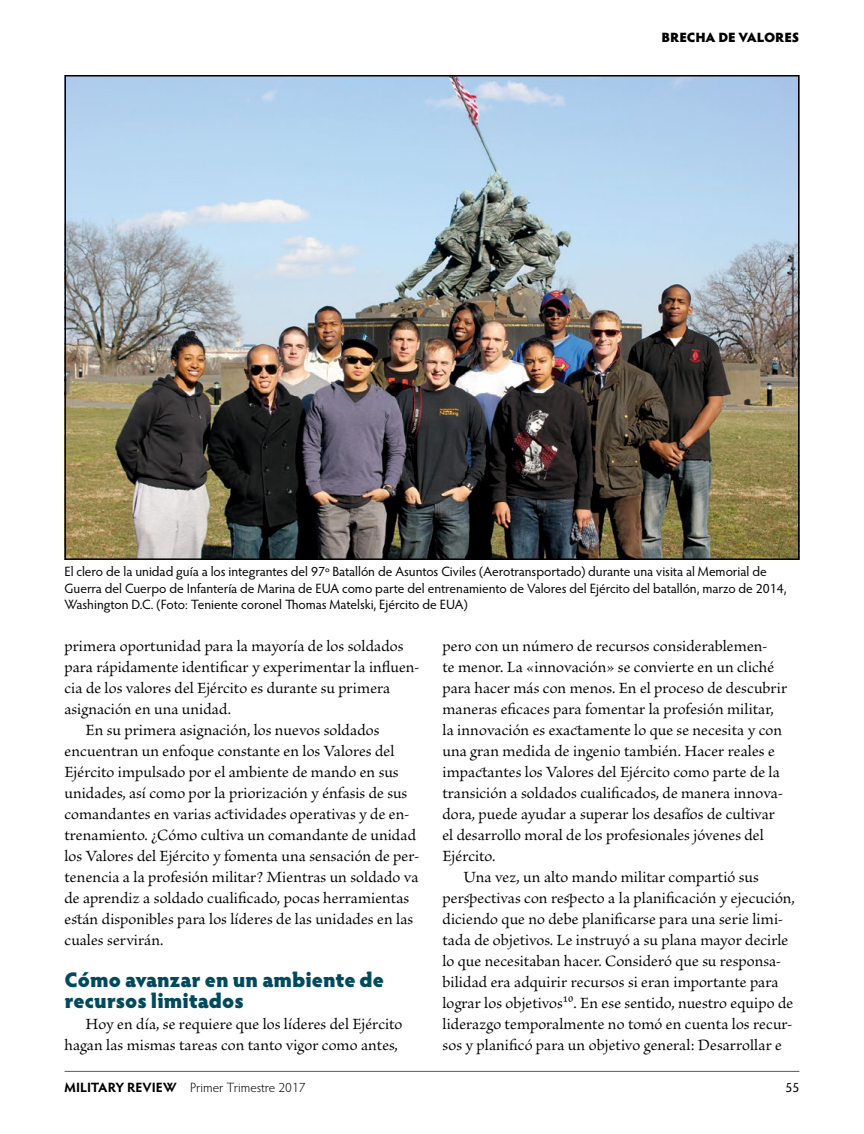
<style>
.page{position:relative;width:864px;height:1134px;background:#fff}
.page>*{position:absolute;margin:0;border:0;box-sizing:border-box;transform-origin:0 0}
.subhead{font:900 21px/21px "Hypatia Sans Pro";color:#004a5d}
.body{font:16.5px/21px "Brioso Pro";letter-spacing:.005em;color:#000}
.cutline{font:13.5px/16.5px "Hypatia Sans Pro";letter-spacing:-.005em;color:#000}
.t1{font:300 13.5px "Hypatia Sans Pro";letter-spacing:-.005em;color:#000}
.t2{font:900 13.5px "Hypatia Sans Pro";letter-spacing:-.01em;color:#000}
.s1{font-weight:700}
</style>
<div class="page">
<hr style="left:65px;top:1071px;width:734px;height:1px;background:#58595b">
<img style="left:67px;top:78px;width:730px;height:479px">
<div style="left:64px;top:75px;width:736px;height:485px;border:2px solid #000"></div>
<p class="t2" style="left:662px;top:27px;width:139px">BRECHA DE VALORES</p>
<p class="cutline" style="left:64px;top:563px;width:724px">El clero de la unidad guía a los integrantes del 97º Batallón de Asuntos Civiles (Aerotransportado) durante una visita al Memorial de<br>Guerra del Cuerpo de Infantería de Marina de EUA como parte del entrenamiento de Valores del Ejército del batallón, marzo de 2014,<br>Washington D.C. (Foto: Teniente coronel Thomas Matelski, Ejército de EUA)</p>
<p class="body" style="left:64px;top:636px;width:357px">primera oportunidad para la mayoría de los soldados para rápidamente identificar y experimentar la influen&shy;cia de los valores del Ejército es durante su primera asignación en una unidad.</p>
<p class="body" style="left:64px;top:720px;width:357px;text-indent:21px">En su primera asignación, los nuevos soldados encuentran un enfoque constante en los Valores del Ejército impulsado por el ambiente de mando en sus unidades, así como por la priorización y énfasis de sus comandantes en varias actividades operativas y de en&shy;trenamiento. ¿Cómo cultiva un comandante de unidad los Valores del Ejército y fomenta una sensación de per&shy;tenencia a la profesión militar? Mientras un soldado va de aprendiz a soldado cualificado, pocas herramientas están disponibles para los líderes de las unidades en las cuales servirán.</p>
<p class="subhead" style="left:64px;top:968px;width:321px">Cómo avanzar en un ambiente de recursos limitados</p>
<p class="body" style="left:64px;top:1014px;width:339px;text-align:right">Hoy en día, se requiere que los líderes del Ejército hagan las mismas tareas con tanto vigor como antes,</p>
<p class="body" style="left:442px;top:636px;width:346px">pero con un número de recursos considerablemen-<br>te menor. La «innovación» se convierte en un cliché para hacer más con menos. En el proceso de descubrir maneras eficaces para fomentar la profesión militar, la innovación es exactamente lo que se necesita y con una gran medida de ingenio también. Hacer reales e impactantes los Valores del Ejército como parte de la transición a soldados cualificados, de manera innova&shy;dora, puede ayudar a superar los desafíos de cultivar el desarrollo moral de los profesionales jóvenes del Ejército.</p>
<p class="body" style="left:442px;top:867px;width:354px;text-indent:21px">Una vez, un alto mando militar compartió sus perspectivas con respecto a la planificación y ejecución, diciendo que no debe planificarse para una serie limi&shy;tada de objetivos. Le instruyó a su plana mayor decirle lo que necesitaban hacer. Consideró que su responsa&shy;bilidad era adquirir recursos si eran importante para lograr los objetivos10. En ese sentido, nuestro equipo de liderazgo temporalmente no tomó en cuenta los recur&shy;sos y planificó para un objetivo general: Desarrollar e</p>
<p class="t1" style="left:64px;top:1079px;width:243px"><span class="s1">MILITARY REVIEW</span> Primer Trimestre 2017</p>
<p class="cutline" style="left:786px;top:1079px;width:15px">55</p>
</div>
